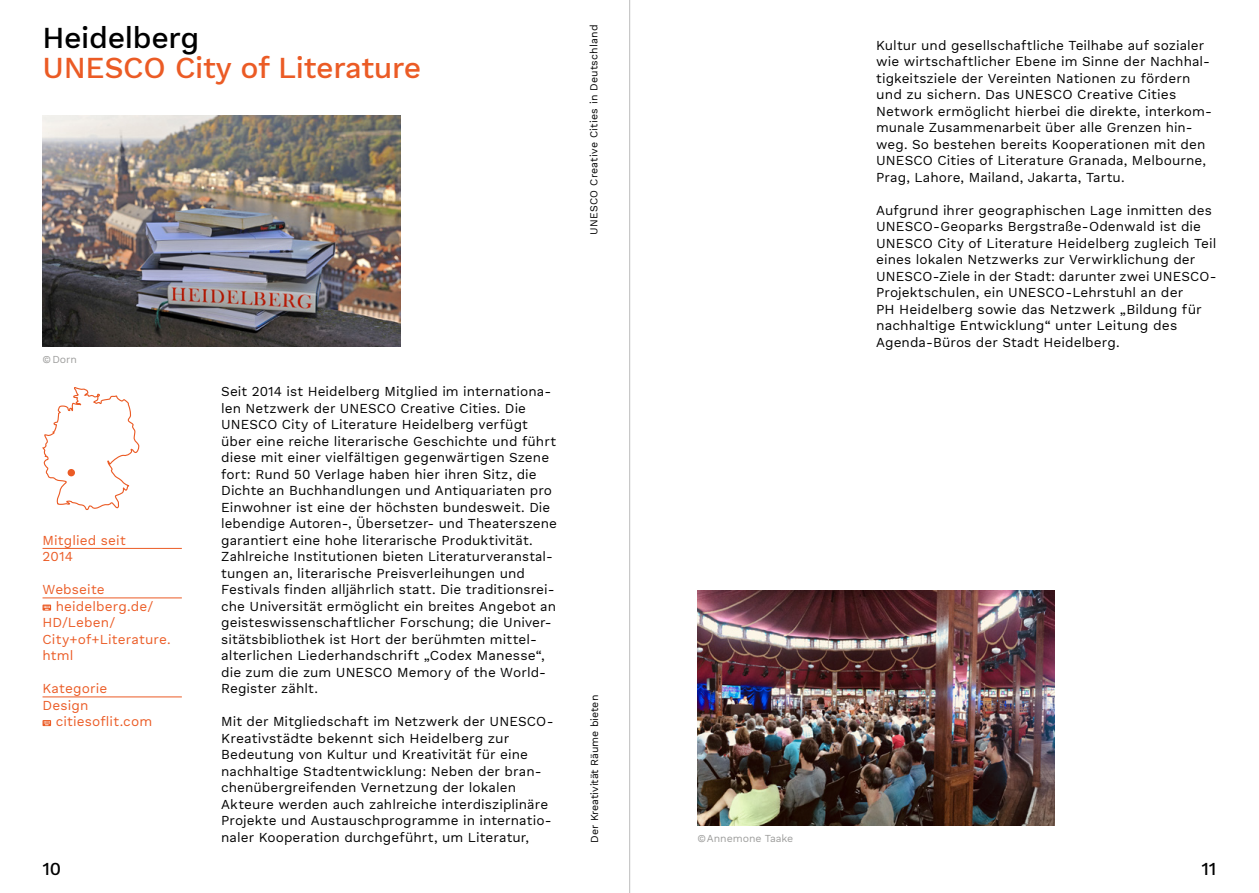
<style>
.page{position:relative;width:1259px;height:893px;background:#fff}
.page>*{position:absolute;margin:0;border:0;box-sizing:border-box;transform-origin:0 0}
.t1{font:500 30px "Work Sans DUK";letter-spacing:-.01em;color:#eb5b25}
.t2{font:500 30px "Work Sans DUK";letter-spacing:-.01em;color:#000}
.t3{font:500 18px "Work Sans DUK";color:#000}
.t4{font:13.5px/16.5px "Work Sans DUK";letter-spacing:.005em;color:#000}
.t5{font:13.5px/16.5px "Work Sans DUK";letter-spacing:.01em;color:#eb5b25}
.t6{font:10.5px "Work Sans DUK";letter-spacing:.02em;color:#000}
.t7{font:10.5px "Work Sans DUK";letter-spacing:-.005em;color:#000}
.t8{font:10.5px "Work Sans DUK";letter-spacing:-.005em;color:#9d9d9c}
</style>
<div class="page">
<img style="left:43px;top:116px;width:357px;height:230px">
<img style="left:697px;top:591px;width:357px;height:234px">
<hr style="left:43px;top:548px;width:139px;height:1px;background:#eb5b25">
<hr style="left:43px;top:597px;width:139px;height:1px;background:#eb5b25">
<hr style="left:43px;top:696px;width:139px;height:1px;background:#eb5b25">
<svg style="left:43px;top:605px;width:8px;height:6px"></svg>
<svg style="left:43px;top:720px;width:8px;height:6px"></svg>
<svg style="left:42px;top:387px;width:97px;height:123px"></svg>
<hr style="left:629px;top:0;width:1px;height:893px;background:#bcbcbc">
<h1 class="t2" style="left:43px;top:21px;width:158px">Heidelberg</h1>
<h1 class="t1" style="left:43px;top:51px;width:380px">UNESCO City of Literature</h1>
<p class="t6" style="left:588px;top:235px;width:211px;rotate:-90deg">UNESCO Creative Cities in Deutschland</p>
<p class="t8" style="left:43px;top:353px;width:36px">©Dorn</p>
<p class="t5" style="left:43px;top:532px;width:85px">Mitglied seit<br>2014</p>
<p class="t5" style="left:43px;top:582px;width:64px">Webseite</p>
<p class="t5" style="left:56px;top:598px;width:99px">heidelberg.de/</p>
<p class="t5" style="left:43px;top:615px;width:74px">HD/Leben/</p>
<p class="t5" style="left:43px;top:631px;width:130px">City+of+Literature.</p>
<p class="t5" style="left:43px;top:648px;width:32px">html</p>
<p class="t5" style="left:43px;top:681px;width:66px">Kategorie<br>Design</p>
<p class="t5" style="left:56px;top:714px;width:98px">citiesoflit.com</p>
<p class="t4" style="left:221px;top:384px;width:337px">Seit 2014 ist Heidelberg Mitglied im internationa&shy;len Netzwerk der UNESCO Creative Cities. Die UNESCO City of Literature Heidelberg verfügt über eine reiche literarische Geschichte und führt diese mit einer vielfältigen gegenwärtigen Szene fort: Rund 50 Verlage haben hier ihren Sitz, die Dichte an Buchhandlungen und Antiquariaten pro Einwohner ist eine der höchsten bundesweit. Die lebendige Autoren-, Übersetzer- und Theaterszene garantiert eine hohe literarische Produktivität.<br>Zahlreiche Institutionen bieten Literaturveranstal&shy;tungen an, literarische Preisverleihungen und Festivals finden alljährlich statt. Die traditionsrei&shy;che Universität ermöglicht ein breites Angebot an geisteswissenschaftlicher Forschung; die Univer&shy;sitätsbibliothek ist Hort der berühmten mittel&shy;alterlichen Liederhandschrift „Codex Manesse“, die zum die zum UNESCO Memory of the World-Register zählt.</p>
<p class="t4" style="left:221px;top:714px;width:334px">Mit der Mitgliedschaft im Netzwerk der UNESCO-Kreativstädte bekennt sich Heidelberg zur Bedeutung von Kultur und Kreativität für eine nachhaltige Stadtentwicklung: Neben der bran&shy;chenübergreifenden Vernetzung der lokalen Akteure werden auch zahlreiche interdisziplinäre Projekte und Austauschprogramme in internatio&shy;naler Kooperation durchgeführt, um Literatur,</p>
<p class="t7" style="left:588px;top:843px;width:149px;rotate:-90deg">Der Kreativität Räume bieten</p>
<p class="t4" style="left:876px;top:37px;width:337px">Kultur und gesellschaftliche Teilhabe auf sozialer wie wirtschaftlicher Ebene im Sinne der Nachhal&shy;tigkeitsziele der Vereinten Nationen zu fördern und zu sichern. Das UNESCO Creative Cities Network ermöglicht hierbei die direkte, interkom&shy;munale Zusammenarbeit über alle Grenzen hin&shy;weg. So bestehen bereits Kooperationen mit den UNESCO Cities of Literature Granada, Melbourne, Prag, Lahore, Mailand, Jakarta, Tartu.</p>
<p class="t4" style="left:876px;top:202px;width:342px">Aufgrund ihrer geographischen Lage inmitten des UNESCO-Geoparks Bergstraße-Odenwald ist die UNESCO City of Literature Heidelberg zugleich Teil eines lokalen Netzwerks zur Verwirklichung der UNESCO-Ziele in der Stadt: darunter zwei UNESCO-Projektschulen, ein UNESCO-Lehrstuhl an der<br>PH Heidelberg sowie das Netzwerk „Bildung für nachhaltige Entwicklung“ unter Leitung des Agenda-Büros der Stadt Heidelberg.</p>
<p class="t8" style="left:697px;top:832px;width:97px">©Annemone Taake</p>
<h2 class="t3" style="left:43px;top:858px;width:20px">10</h2>
<h2 class="t3" style="left:1201px;top:858px;width:16px">11</h2>
</div>
